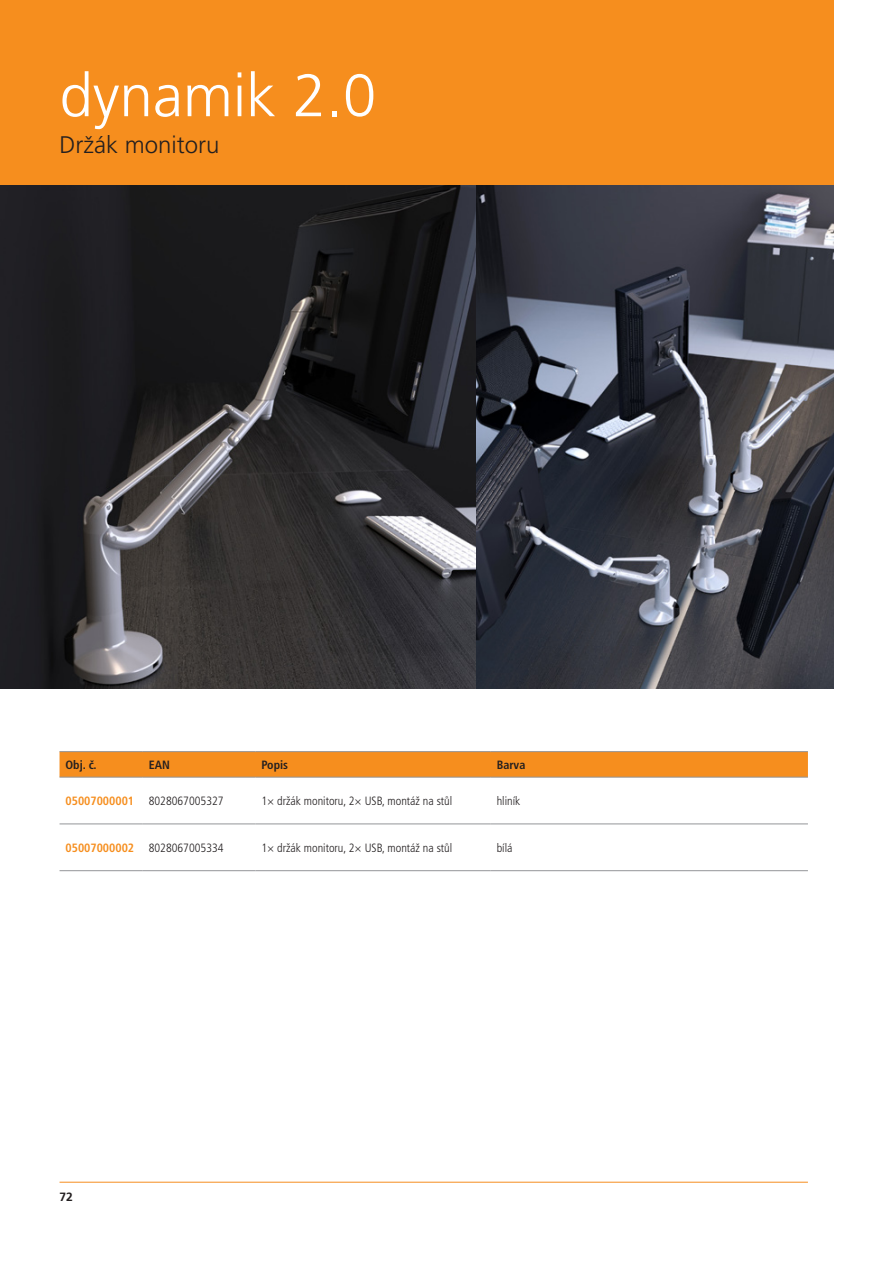
<style>
.page{position:relative;width:893px;height:1263px;background:#fff}
.page>*{position:absolute;margin:0;border:0;box-sizing:border-box;transform-origin:0 0}
.Nadpis_1{font:300 60px "Frutiger LT Pro";color:#fff}
.Podnadpis{font:300 24px "Frutiger";color:#231f20}
.t1{font:300 condensed 12px "Frutiger CE";color:#231f20}
.Objednaci_cislo{font:700 condensed 12px "Frutiger CE";color:#f68e1e}
.Zahlavi{font:700 condensed 12px "Frutiger CE";color:#231f20}
.t2{font:700 12px "Frutiger CE";color:#231f20}
.s1{font-family:"Frutiger LT Pro"}
</style>
<div class="page">
<hr style="left:60px;top:1182px;width:748px;height:1px;background:#f68e1e">
<div style="left:0;top:0;width:833px;height:187px;background:#f68e1e"></div>
<svg style="left:60px;top:752px;width:748px;height:25px;background:#f48e20"></svg>
<hr style="left:60px;top:751px;width:83px;height:1px;background:#939598">
<hr style="left:143px;top:751px;width:112px;height:1px;background:#939598">
<hr style="left:255px;top:751px;width:236px;height:1px;background:#939598">
<hr style="left:491px;top:751px;width:106px;height:1px;background:#939598">
<hr style="left:597px;top:751px;width:211px;height:1px;background:#939598">
<hr style="left:60px;top:777px;width:83px;height:1px;background:#939598">
<hr style="left:143px;top:777px;width:112px;height:1px;background:#939598">
<hr style="left:255px;top:777px;width:236px;height:1px;background:#939598">
<hr style="left:491px;top:777px;width:106px;height:1px;background:#939598">
<hr style="left:60px;top:824px;width:83px;height:1px;background:#939598">
<hr style="left:143px;top:824px;width:112px;height:1px;background:#939598">
<hr style="left:255px;top:824px;width:236px;height:1px;background:#939598">
<hr style="left:491px;top:824px;width:106px;height:1px;background:#939598">
<hr style="left:60px;top:870px;width:83px;height:1px;background:#939598">
<hr style="left:143px;top:870px;width:112px;height:1px;background:#939598">
<hr style="left:255px;top:870px;width:236px;height:1px;background:#939598">
<hr style="left:491px;top:870px;width:106px;height:1px;background:#939598">
<hr style="left:597px;top:777px;width:211px;height:1px;background:#939598">
<hr style="left:597px;top:824px;width:211px;height:1px;background:#939598">
<hr style="left:597px;top:870px;width:211px;height:1px;background:#939598">
<img style="left:0;top:185px;width:833px;height:503px">
<p class="Nadpis_1" style="left:60px;top:61px;width:318px">dynamik 2.0</p>
<p class="Podnadpis" style="left:60px;top:131px;width:162px">Držák monitoru</p>
<p class="Zahlavi" style="left:66px;top:758px;width:33px">Obj. č.</p>
<p class="Zahlavi" style="left:149px;top:758px;width:23px">EAN</p>
<p class="Zahlavi" style="left:261px;top:758px;width:28px">Popis</p>
<p class="Zahlavi" style="left:497px;top:758px;width:30px">Barva</p>
<p class="Objednaci_cislo" style="left:66px;top:794px;width:70px">05007000001</p>
<p class="t1" style="left:149px;top:794px;width:76px">8028067005327</p>
<p class="t1" style="left:261px;top:794px;width:192px"><span class="s1">1× držák monitoru</span>, 2× USB, montáž na stůl</p>
<p class="t1" style="left:497px;top:794px;width:25px">hliník</p>
<p class="Objednaci_cislo" style="left:66px;top:841px;width:70px">05007000002</p>
<p class="t1" style="left:149px;top:841px;width:76px">8028067005334</p>
<p class="t1" style="left:261px;top:841px;width:192px"><span class="s1">1× držák monitoru</span>, 2× USB, montáž na stůl</p>
<p class="t1" style="left:497px;top:841px;width:17px">bílá</p>
<p class="t2" style="left:60px;top:1190px;width:15px">72</p>
</div>
